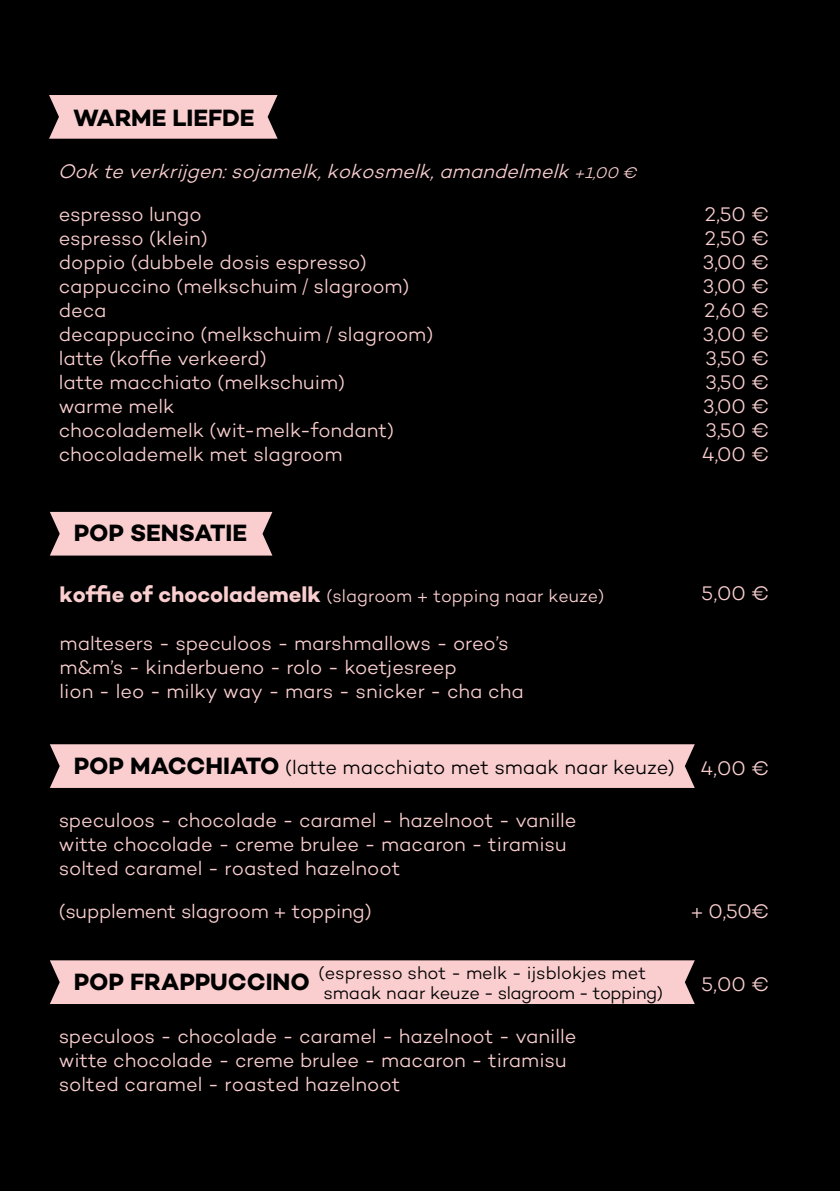
<style>
.page{position:relative;width:840px;height:1191px;background:#fff}
.page>*{position:absolute;margin:0;border:0;box-sizing:border-box;transform-origin:0 0}
.t1{font:24px "Campton Bold DEMO";color:#000001}
.t2{font:20px/24px "Campton Light DEMO";color:#facece}
.t3{font:italic 20px "Campton Light DEMO";color:#facece}
.t4{font:20px "Campton Light DEMO";color:#000001}
.t5{font:18px/20px "Campton Light DEMO";color:#000001}
.t6{font:18px "Campton Light DEMO";color:#facece}
.s1{font-family:"Helvetica";font-weight:300;font-size:15.6px}
.s2{font-size:15.6px}
.s3{font-family:"Helvetica";font-weight:300}
.s4{font-family:"Campton Bold DEMO";font-size:22px}
.s5{font-family:"Campton Bold DEMO";font-size:24px}
</style>
<div class="page">
<div style="left:0;top:0;width:839px;height:1191px;background:#000001"></div>
<div style="left:49px;top:95px;width:228px;height:44px;background:#facece"></div>
<div style="left:50px;top:512px;width:222px;height:43px;background:#facece"></div>
<div style="left:50px;top:744px;width:644px;height:44px;background:#facece"></div>
<div style="left:50px;top:960px;width:644px;height:44px;background:#facece"></div>
<p class="t1" style="left:73px;top:103px;width:183px">WARME LIEFDE</p>
<p class="t3" style="left:58px;top:161px;width:584px">Ook te verkrijgen:sojamelk,kokosmelk,amandelmelk <span class="s1">+</span><span class="s2">1,00 €</span></p>
<p class="t2" style="left:59px;top:203px;width:376px">espresso lungo<br>espresso (klein)<br>doppio (dubbele dosis espresso) cappuccino (melkschuim <span class="s3">/</span> slagroom) deca<br>decappuccino (melkschuim <span class="s3">/</span> slagroom) latte (koffie verkeerd)<br>latte macchiato (melkschuim)<br>warme melk<br>chocolademelk (wit-melk-fondant) chocolademelk met slagroom</p>
<p class="t2" style="left:701px;top:203px;width:69px;text-align:justify">2,50 € 2,50 € 3,00 € 3,00 € 2,60 € 3,00 € 3,50 € 3,50 € 3,00 € 3,50 € 4,00 €</p>
<p class="t1" style="left:74px;top:519px;width:175px">POP SENSATIE</p>
<p class="t6" style="left:60px;top:586px;width:546px"><span class="s4">koffie of chocolademelk</span> (slagroom <span class="s3">+</span> topping naar keuze)</p>
<p class="t2" style="left:60px;top:631px;width:465px">maltesers - speculoos - marshmallows - oreo’s m&amp;m’s - kinderbueno - rolo - koetjesreep<br>lion - leo - milky way - mars - snicker - cha cha</p>
<p class="t2" style="left:701px;top:582px;width:69px">5,00 €</p>
<p class="t4" style="left:74px;top:756px;width:602px"><span class="s5">POP MACCHIATO</span> (latte macchiato met smaak naar keuze)</p>
<p class="t2" style="left:59px;top:808px;width:519px">speculoos - chocolade - caramel - hazelnoot - vanille witte chocolade - creme brulee - macaron - tiramisu solted caramel - roasted hazelnoot</p>
<p class="t2" style="left:59px;top:899px;width:314px">(supplement slagroom <span class="s3">+</span> topping)</p>
<p class="t2" style="left:700px;top:756px;width:70px">4,00 €</p>
<p class="t2" style="left:690px;top:899px;width:80px"><span class="s3">+</span> 0,50€</p>
<p class="t5" style="left:318px;top:963px;width:345px">(espresso shot - melk - ijsblokjes met smaak naar keuze - slagroom - topping)</p>
<p class="t2" style="left:59px;top:1024px;width:519px">speculoos - chocolade - caramel - hazelnoot - vanille witte chocolade - creme brulee - macaron - tiramisu solted caramel - roasted hazelnoot</p>
<p class="t1" style="left:74px;top:967px;width:237px">POP FRAPPUCCINO</p>
<p class="t2" style="left:701px;top:972px;width:69px">5,00 €</p>
</div>
